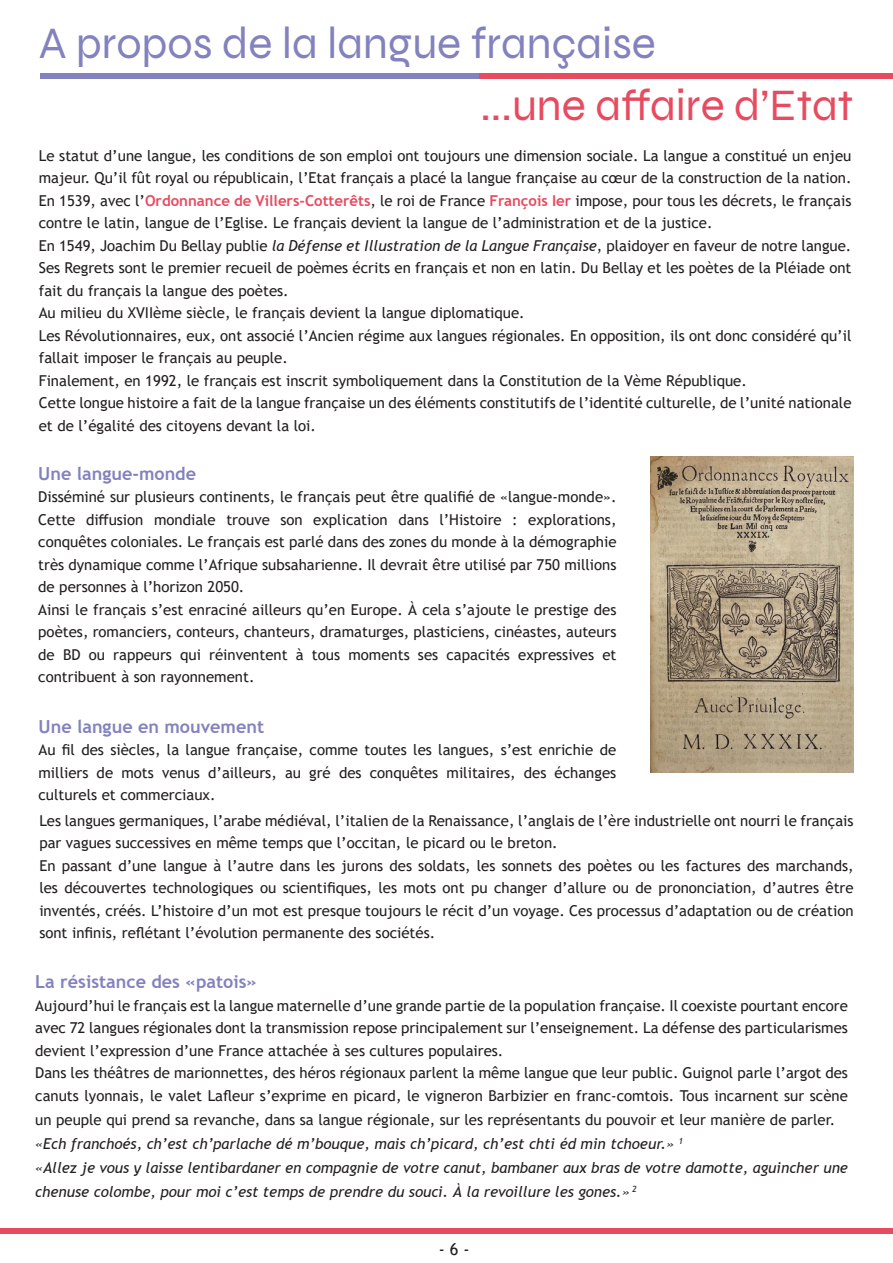
<style>
.page{position:relative;width:893px;height:1263px;background:#fff}
.page>*{position:absolute;margin:0;border:0;box-sizing:border-box;transform-origin:0 0}
.t1{font:45px "Syne";color:#8482be}
.t2{font:45px "Syne";color:#e74b60}
.t3{font:700 18px "Trebuchet MS";color:#8482be}
.t4{font:16.5px "Trebuchet MS";color:#231f20}
.t5{font:15px/22.5px "Trebuchet MS";color:#231f20}
.t6{font:italic 15px/24px "Trebuchet MS";color:#231f20}
.s1{font-weight:700;color:#e74b60}
.s2{font-style:italic}
.s3{font-style:normal}
</style>
<div class="page">
<div style="left:479px;top:73px;width:414px;height:6px;background:#e74b60"></div>
<div style="left:40px;top:73px;width:439px;height:6px;background:#8482be"></div>
<div style="left:0;top:1228px;width:893px;height:6px;background:#e74b60"></div>
<img style="left:651px;top:456px;width:202px;height:316px">
<h1 class="t1" style="left:39px;top:15px;width:619px">A propos de la langue française</h1>
<h1 class="t2" style="left:480px;top:77px;width:375px">...une affaire d’Etat</h1>
<p class="t5" style="left:39px;top:144px;width:814px">Le statut d’une langue, les conditions de son emploi ont toujours une dimension sociale. La langue a constitué un enjeu majeur. Qu’il fût royal ou républicain, l’Etat français a placé la langue française au cœur de la construction de la nation.<br>En 1539, avec l’<span class="s1">Ordonnance de Villers-Cotterêts</span>, le roi de France <span class="s1">François Ier</span> impose, pour tous les décrets, le français contre le latin, langue de l’Eglise. Le français devient la langue de l’administration et de la justice.<br>En 1549, Joachim Du Bellay publie <span class="s2">la Défense et Illustration de la Langue Française</span>, plaidoyer en faveur de notre langue.<br>Ses Regrets sont le premier recueil de poèmes écrits en français et non en latin. Du Bellay et les poètes de la Pléiade ont fait du français la langue des poètes.<br>Au milieu du XVIIème siècle, le français devient la langue diplomatique.<br>Les Révolutionnaires, eux, ont associé l’Ancien régime aux langues régionales. En opposition, ils ont donc considéré qu’il fallait imposer le français au peuple.<br>Finalement, en 1992, le français est inscrit symboliquement dans la Constitution de la Vème République.<br>Cette longue histoire a fait de la langue française un des éléments constitutifs de l’identité culturelle, de l’unité nationale et de l’égalité des citoyens devant la loi.</p>
<p class="t3" style="left:38px;top:462px;width:159px">Une langue-monde</p>
<p class="t5" style="left:38px;top:485px;width:580px">Disséminé sur plusieurs continents, le français peut être qualifié de «langue-monde».<br>Cette diffusion mondiale trouve son explication dans l’Histoire : explorations, conquêtes coloniales. Le français est parlé dans des zones du monde à la démographie très dynamique comme l’Afrique subsaharienne. Il devrait être utilisé par 750 millions de personnes à l’horizon 2050.<br>Ainsi le français s’est enraciné ailleurs qu’en Europe. À cela s’ajoute le prestige des poètes, romanciers, conteurs, chanteurs, dramaturges, plasticiens, cinéastes, auteurs de BD ou rappeurs qui réinventent à tous moments ses capacités expressives et contribuent à son rayonnement.</p>
<p class="t3" style="left:39px;top:715px;width:227px">Une langue en mouvement</p>
<p class="t5" style="left:39px;top:739px;width:579px;text-align:justify">Au fil des siècles, la langue française, comme toutes les langues, s’est enrichie de milliers de mots venus d’ailleurs, au gré des conquêtes militaires, des échanges culturels et commerciaux.</p>
<p class="t5" style="left:39px;top:809px;width:816px">Les langues germaniques, l’arabe médiéval, l’italien de la Renaissance, l’anglais de l’ère industrielle ont nourri le français par vagues successives en même temps que l’occitan, le picard ou le breton.<br>En passant d’une langue à l’autre dans les jurons des soldats, les sonnets des poètes ou les factures des marchands, les découvertes technologiques ou scientifiques, les mots ont pu changer d’allure ou de prononciation, d’autres être inventés, créés. L’histoire d’un mot est presque toujours le récit d’un voyage. Ces processus d’adaptation ou de création sont infinis, reflétant l’évolution permanente des sociétés.</p>
<p class="t3" style="left:35px;top:971px;width:223px">La résistance des «patois»</p>
<p class="t5" style="left:35px;top:994px;width:814px">Aujourd’hui le français est la langue maternelle d’une grande partie de la population française. Il coexiste pourtant encore avec 72 langues régionales dont la transmission repose principalement sur l’enseignement. La défense des particularismes devient l’expression d’une France attachée à ses cultures populaires.<br>Dans les théâtres de marionnettes, des héros régionaux parlent la même langue que leur public. Guignol parle l’argot des canuts lyonnais, le valet Lafleur s’exprime en picard, le vigneron Barbizier en franc-comtois. Tous incarnent sur scène</p>
<p class="t6" style="left:35px;top:1108px;width:814px"><span class="s3">un peuple qui prend sa revanche, dans sa langue régionale, sur les représentants du pouvoir et leur manière de parler. </span>«Ech franchoés, ch’est ch’parlache dé m’bouque, mais ch’picard, ch’est chti éd min tchoeur.» <sup>1<br></sup>«Allez je vous y laisse lentibardaner en compagnie de votre canut, bambaner aux bras de votre damotte, aguincher une chenuse colombe, pour moi c’est temps de prendre du souci. À la revoillure les gones.» <sup>2</sup></p>
<p class="t4" style="left:439px;top:1239px;width:32px">- 6 -</p>
</div>
